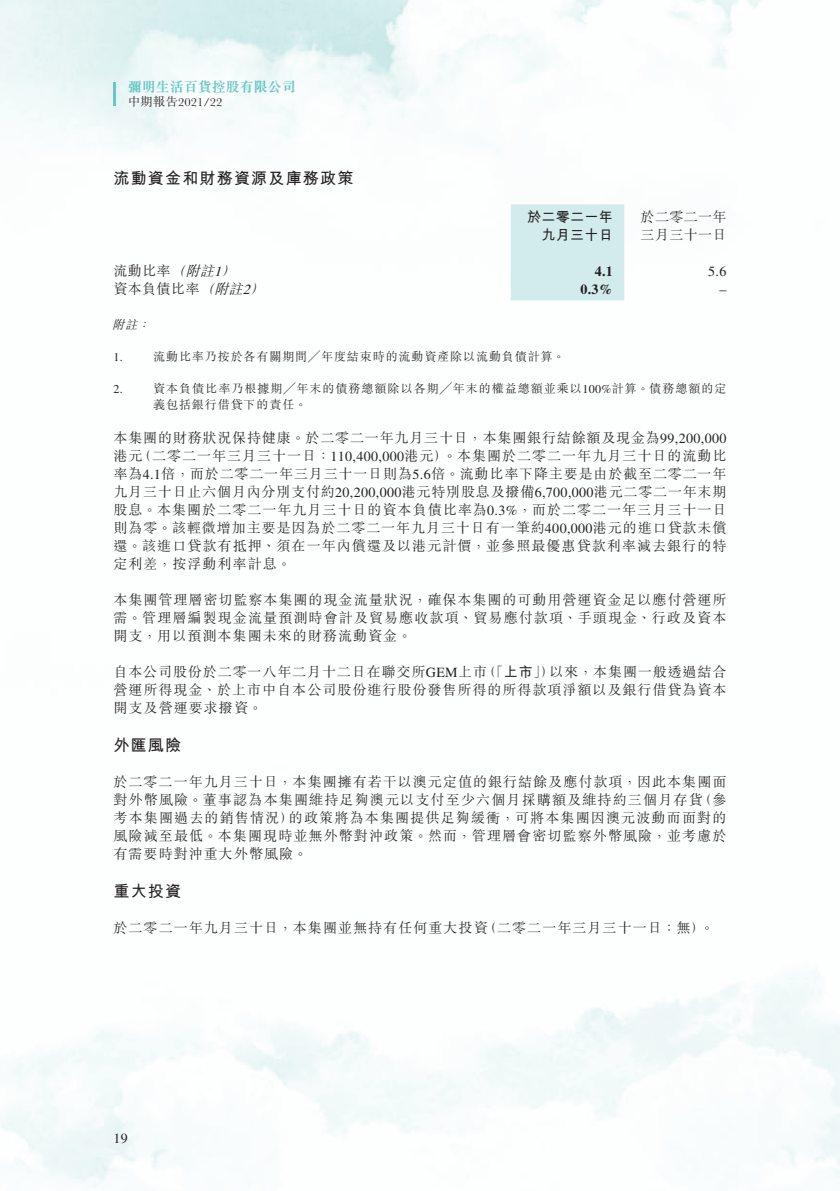
<style>
.page{position:relative;width:840px;height:1191px;background:#fff}
.page>*{position:absolute;margin:0;border:0;box-sizing:border-box;transform-origin:0 0}
.t1{font:700 16px "M Hei HK";letter-spacing:.075em;color:#231f20}
.t2{font:300 14px/18px "M Sung HK";letter-spacing:.07em;color:#231f20}
.t3{font:700 14px "M Sung HK";color:#66c7c5}
.t4{font:300 14px/18px "M Sung HK";letter-spacing:.025em;color:#231f20}
.t5{font:700 14px/18px "M Hei HK";letter-spacing:.025em;color:#231f20;text-align:right}
.t6{font:italic 300 14px "M Sung HK";color:#231f20}
.t7{font:700 14px "Times LT Std";color:#231f20}
.t8{font:14px "Times LT Std";color:#231f20}
.t9{font:300 12px "M Sung HK";letter-spacing:.075em;color:#231f20}
.t10{font:300 12px "M Sung HK";color:#231f20;scale:1.05 1}
.t11{font:12px "Times LT Std";color:#231f20}
.t12{font:italic 300 12px "M Sung HK";color:#231f20}
.s1{font-style:italic}
.s2{font-family:"Times LT Std";font-weight:400}
.s3{font-family:"M Hei HK";font-weight:700}
</style>
<div class="page">
<img style="left:0;top:0;width:839px;height:1188px">
<hr style="left:113px;top:83px;width:3px;height:23px;background:#66c7c5">
<div style="left:510px;top:204px;width:114px;height:96px;background:#d1eceb"></div>
<p class="t3" style="left:128px;top:77px;width:169px">彌明生活百貨控股有限公司</p>
<p class="t10" style="left:128px;top:93px;width:92px">中期報告2021/22</p>
<p class="t1" style="left:113px;top:167px;width:241px">流動資金和財務資源及庫務政策</p>
<p class="t2" style="left:113px;top:262px;width:78px">流動比率<span class="s1">（</span></p>
<p class="t6" style="left:185px;top:261px;width:35px">附註</p>
<p class="t6" style="left:214px;top:261px;width:28px">(<span class="s2">1</span></p>
<p class="t5" style="left:527px;top:207px;width:87px">於二零二一年九月三十日</p>
<p class="t4" style="left:640px;top:208px;width:87px">於二零二一年三月三十一日</p>
<p class="t8" style="left:707px;top:264px;width:20px">5.6</p>
<p class="t7" style="left:594px;top:263px;width:20px">4.1</p>
<p class="t2" style="left:113px;top:280px;width:107px">資本負債比率<span class="s1">（</span></p>
<p class="t12" style="left:137px;top:316px;width:18px">：</p>
<p class="t6" style="left:214px;top:279px;width:35px">附註</p>
<p class="t6" style="left:243px;top:279px;width:28px">(<span class="s2">2</span></p>
<p class="t12" style="left:112px;top:316px;width:31px">附註</p>
<p class="t7" style="left:580px;top:281px;width:34px">0.3%</p>
<p class="t8" style="left:719px;top:282px;width:8px">–</p>
<p class="t11" style="left:113px;top:350px;width:11px">1.</p>
<p class="t11" style="left:113px;top:382px;width:11px">2.</p>
<p class="t9" style="left:153px;top:348px;width:413px">流動比率乃按於各有關期間╱年度結束時的流動資產除以流動負債計算。</p>
<p class="t9" style="left:153px;top:380px;width:574px">資本負債比率乃根據期╱年末的債務總額除以各期╱年末的權益總額並乘以<span class="s2">100%</span>計算。債務總額的定</p>
<p class="t9" style="left:153px;top:396px;width:155px">義包括銀行借貸下的責任。</p>
<p class="t2" style="left:113px;top:428px;width:614px;text-align:right">本集團的財務狀況保持健康。於二零二一年九月三十日，本集團銀行結餘額及現金為<span class="s2">99,200,000</span>（二零二一年三月三十一日：<span class="s2">110,400,000</span>港元）。本集團於二零二一年九月三十日的流動比</p>
<p class="t2" style="left:113px;top:446px;width:614px">港元<br>率為<span class="s2">4.1</span>倍，而於二零二一年三月三十一日則為<span class="s2">5.6</span>倍。流動比率下降主要是由於截至二零二一年九月三十日止六個月內分別支付約<span class="s2">20,200,000</span>港元特別股息及撥備<span class="s2">6,700,000</span>港元二零二一年末期股息。本集團於二零二一年九月三十日的資本負債比率為<span class="s2">0.3%</span>，而於二零二一年三月三十一日則為零。該輕微增加主要是因為於二零二一年九月三十日有一筆約<span class="s2">400,000</span>港元的進口貸款未償還。該進口貸款有抵押、須在一年內償還及以港元計價，並參照最優惠貸款利率減去銀行的特定利差，按浮動利率計息。</p>
<p class="t2" style="left:113px;top:590px;width:614px;text-align:justify">本集團管理層密切監察本集團的現金流量狀況，確保本集團的可動用營運資金足以應付營運所需。管理層編製現金流量預測時會計及貿易應收款項、貿易應付款項、手頭現金、行政及資本開支，用以預測本集團未來的財務流動資金。</p>
<p class="t2" style="left:549px;top:662px;width:178px">以來，本集團一般透過結合</p>
<p class="t2" style="left:113px;top:662px;width:614px">自本公司股份於二零一八年二月十二日在聯交所<span class="s2">GEM</span>上市<br>營運所得現金、於上市中自本公司股份進行股份發售所得的所得款項淨額以及銀行借貸為資本開支及營運要求撥資。</p>
<p class="t1" style="left:113px;top:733px;width:69px">外匯風險</p>
<p class="t2" style="left:113px;top:772px;width:614px;text-align:right">於二零二一年九月三十日，本集團擁有若干以澳元定值的銀行結餘及應付款項，因此本集團面（參</p>
<p class="t2" style="left:482px;top:662px;width:74px">（「<span class="s3">上市</span>」）</p>
<p class="t2" style="left:289px;top:790px;width:438px;text-indent:-175px">對外幣風險。董事認為本集團維持足夠澳元以支付至少六個月採購額及維持約三個月存貨<br>的政策將為本集團提供足夠緩衝，可將本集團因澳元波動而面對的</p>
<p class="t2" style="left:113px;top:808px;width:614px">考本集團過去的銷售情況）<br>風險減至最低。本集團現時並無外幣對沖政策。然而，管理層會密切監察外幣風險，並考慮於有需要時對沖重大外幣風險。</p>
<p class="t1" style="left:113px;top:879px;width:69px">重大投資</p>
<p class="t2" style="left:699px;top:918px;width:15px">。</p>
<p class="t2" style="left:113px;top:918px;width:375px">於二零二一年九月三十日，本集團並無持有任何重大投資</p>
<p class="t2" style="left:482px;top:918px;width:223px">（二零二一年三月三十一日：無(</p>
<p class="t8" style="left:113px;top:1130px;width:16px">19</p>
</div>
